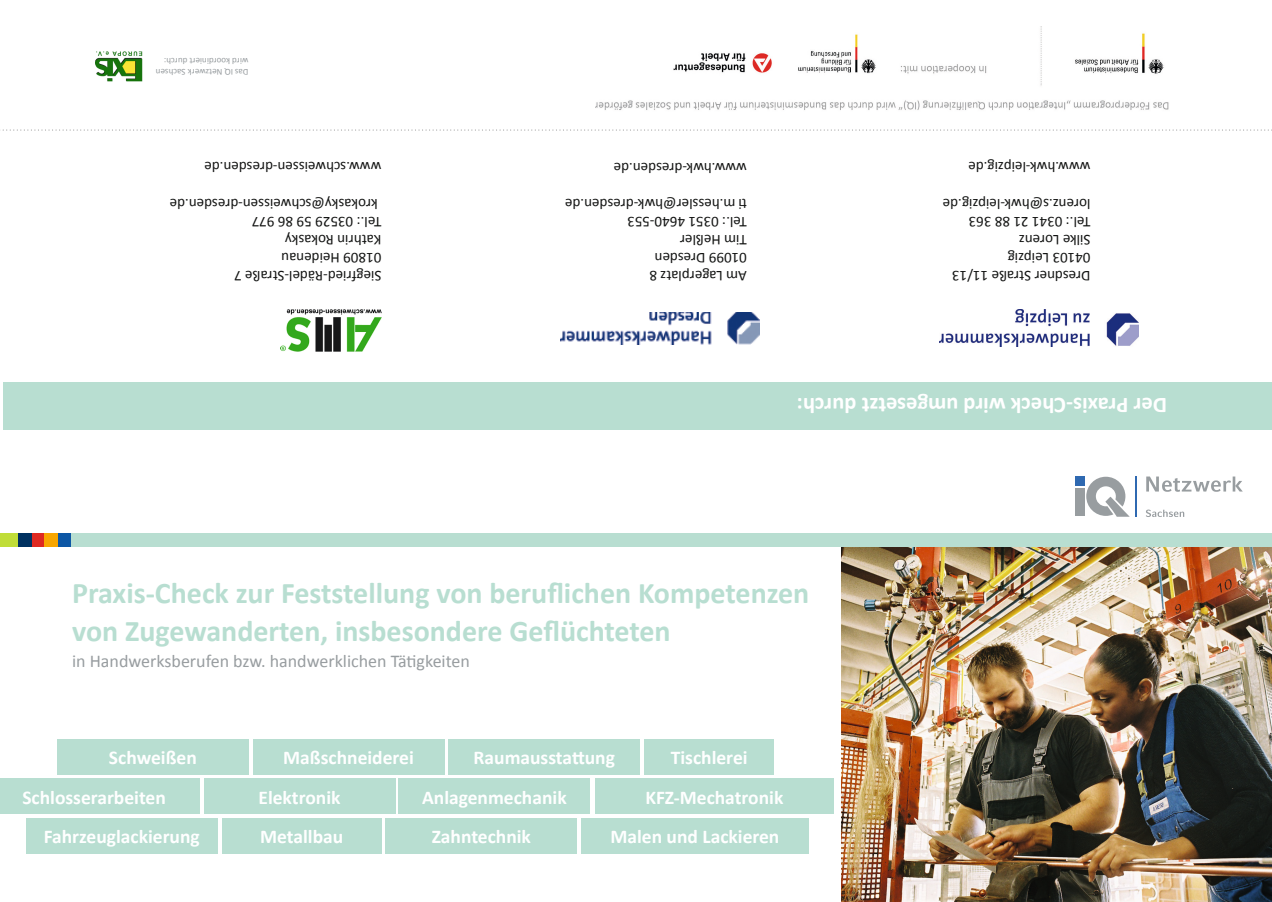
<style>
.page{position:relative;width:1272px;height:902px;background:#fff}
.page>*{position:absolute;margin:0;border:0;box-sizing:border-box;transform-origin:0 0}
.t1{font:700 30px/37.5px "Calibri";color:#b8ded1}
.t2{font:700 22.5px "Calibri";color:#fff}
.t3{font:700 19.5px "Calibri";color:#fff}
.t4{font:18px "Calibri";color:#989da0}
.t5{font:15px/18px "Calibri";color:#131413}
.t6{font:9px/10.8px "Calibri";color:#989da0}
</style>
<div class="page">
<img style="left:841px;top:547px;width:430px;height:354px">
<div style="left:31px;top:533px;width:14px;height:13px;background:#de2921"></div>
<div style="left:0;top:533px;width:18px;height:13px;background:#c0dd38"></div>
<div style="left:45px;top:533px;width:13px;height:13px;background:#f8a600"></div>
<div style="left:58px;top:533px;width:13px;height:13px;background:#0d57a5"></div>
<div style="left:18px;top:533px;width:13px;height:13px;background:#003160"></div>
<div style="left:71px;top:533px;width:1200px;height:13px;background:#b8ded1"></div>
<div style="left:1075px;top:488px;width:9px;height:28px;background:#989da0"></div>
<div style="left:1075px;top:476px;width:9px;height:10px;background:#2f69b1"></div>
<svg style="left:1086px;top:476px;width:43px;height:40px"></svg>
<hr style="left:1135px;top:476px;width:1px;height:40px;background:#2f69b1">
<svg style="left:1146px;top:509px;width:38px;height:8px"></svg>
<svg style="left:1146px;top:476px;width:96px;height:15px"></svg>
<div style="left:644px;top:739px;width:130px;height:35px;background:#b8ded1"></div>
<div style="left:581px;top:817px;width:227px;height:36px;background:#b8ded1"></div>
<div style="left:253px;top:739px;width:191px;height:35px;background:#b8ded1"></div>
<div style="left:448px;top:739px;width:192px;height:35px;background:#b8ded1"></div>
<div style="left:0;top:778px;width:199px;height:36px;background:#b8ded1"></div>
<div style="left:204px;top:778px;width:191px;height:36px;background:#b8ded1"></div>
<div style="left:398px;top:778px;width:192px;height:36px;background:#b8ded1"></div>
<div style="left:385px;top:817px;width:192px;height:36px;background:#b8ded1"></div>
<div style="left:26px;top:817px;width:191px;height:36px;background:#b8ded1"></div>
<div style="left:222px;top:817px;width:159px;height:36px;background:#b8ded1"></div>
<div style="left:57px;top:739px;width:191px;height:35px;background:#b8ded1"></div>
<img style="left:95px;top:51px;width:48px;height:31px">
<img style="left:595px;top:27px;width:574px;height:83px">
<svg style="left:2px;top:129px;width:1270px;height:2px"></svg>
<img style="left:939px;top:309px;width:199px;height:38px">
<img style="left:560px;top:312px;width:199px;height:33px">
<img style="left:280px;top:309px;width:101px;height:43px">
<div style="left:3px;top:382px;width:1268px;height:47px;background:#b8ded1"></div>
<div style="left:595px;top:778px;width:238px;height:36px;background:#b8ded1"></div>
<p class="t6" style="left:248px;top:77px;width:94px;rotate:-180deg">Das IQ Netzwerk Sachsen wird koordiniert durch:</p>
<p class="t5" style="left:381px;top:175px;width:178px;rotate:-180deg">www.schweissen-dresden.de</p>
<p class="t5" style="left:381px;top:285px;width:213px;rotate:-180deg">Siegfried-Rädel-Straße 7<br>01809 Heidenau<br>Kathrin Rokasky<br>Tel.: 03529 59 86 977 krokasky@schweissen-dresden.de</p>
<p class="t5" style="left:747px;top:177px;width:135px;rotate:-180deg">www.hwk-dresden.de</p>
<p class="t5" style="left:747px;top:285px;width:183px;rotate:-180deg">Am Lagerplatz 8<br>01099 Dresden<br>Tim Heßler<br>Tel.: 0351 4640-553<br>ti m.hessler@hwk-dresden.de</p>
<p class="t5" style="left:1090px;top:175px;width:124px;rotate:-180deg">www.hwk-leipzig.de</p>
<p class="t5" style="left:1090px;top:285px;width:149px;rotate:-180deg">Dresdner Straße 11/13<br>04103 Leipzig<br>Silke Lorenz<br>Tel.: 0341 21 88 363 lorenz.s@hwk-leipzig.de</p>
<h2 class="t2" style="left:1166px;top:419px;width:371px;rotate:-180deg">Der Praxis-Check wird umgesetzt durch:</h2>
<h1 class="t1" style="left:72px;top:574px;width:738px">Praxis-Check zur Feststellung von beruflichen Kompetenzen von Zugewanderten, insbesondere Geflüchteten</h1>
<p class="t4" style="left:72px;top:649px;width:399px">in Handwerksberufen bzw. handwerklichen Tätigkeiten</p>
<h3 class="t3" style="left:109px;top:745px;width:89px">Schweißen</h3>
<h3 class="t3" style="left:283px;top:745px;width:132px">Maßschneiderei</h3>
<h3 class="t3" style="left:473px;top:745px;width:143px">Raumausstattung</h3>
<h3 class="t3" style="left:670px;top:745px;width:78px">Tischlerei</h3>
<h3 class="t3" style="left:22px;top:784px;width:145px">Schlosserarbeiten</h3>
<h3 class="t3" style="left:258px;top:784px;width:83px">Elektronik</h3>
<h3 class="t3" style="left:422px;top:784px;width:146px">Anlagenmechanik</h3>
<h3 class="t3" style="left:44px;top:824px;width:158px">Fahrzeuglackierung</h3>
<h3 class="t3" style="left:260px;top:824px;width:85px">Metallbau</h3>
<h3 class="t3" style="left:432px;top:824px;width:101px">Zahntechnik</h3>
<h3 class="t3" style="left:645px;top:784px;width:139px">KFZ-Mechatronik</h3>
<h3 class="t3" style="left:610px;top:824px;width:170px">Malen und Lackieren</h3>
</div>
